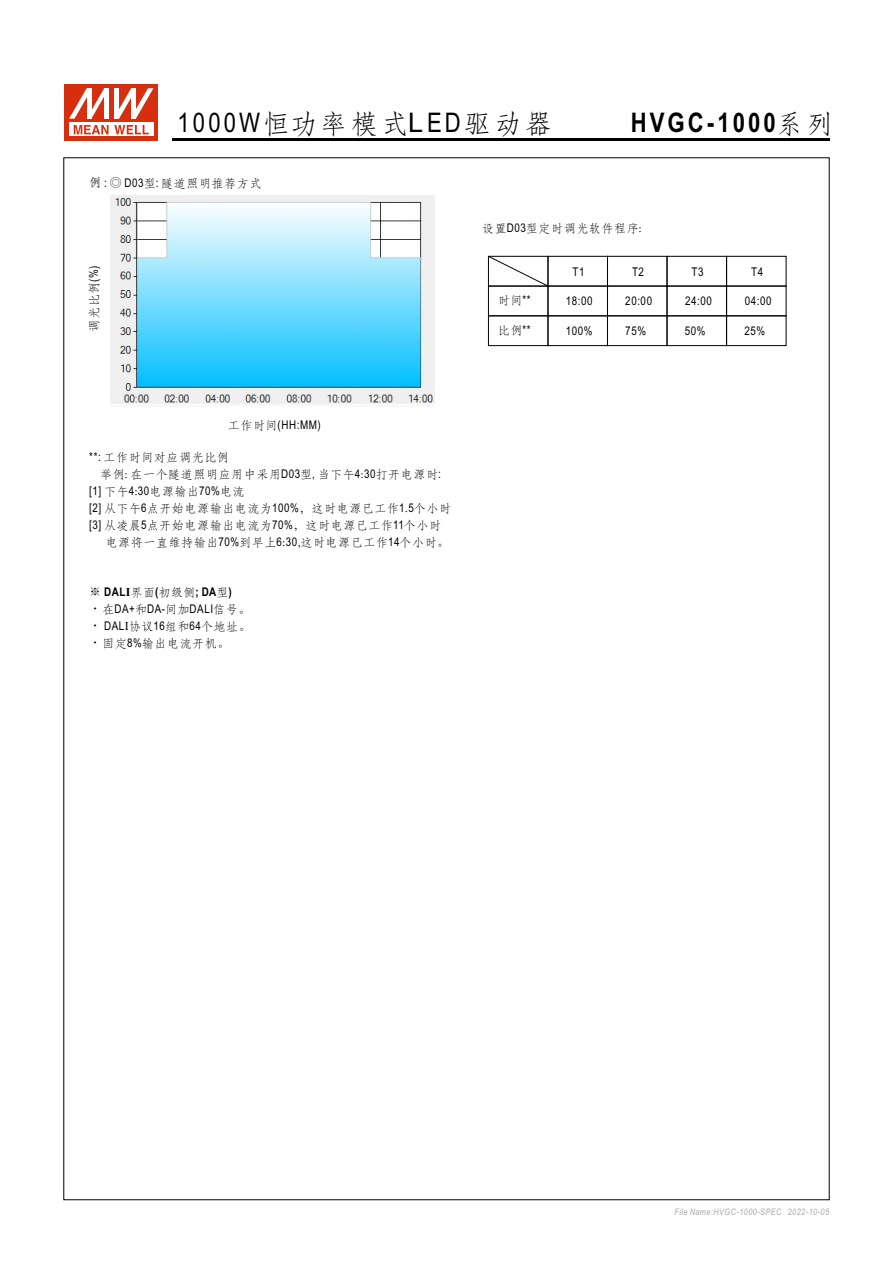
<style>
.page{position:relative;width:893px;height:1263px;background:#fff}
.page>*{position:absolute;margin:0;border:0;box-sizing:border-box;transform-origin:0 0}
.t1{font:27px "ST Fangsong";letter-spacing:.125em;color:#000}
.t2{font:700 27px "Arial Narrow";letter-spacing:.115em;color:#000}
.t3{font:12px/17px "ST Fangsong";letter-spacing:.05em;color:#000}
.t4{font:12px "Arial Narrow";letter-spacing:.045em;color:#000}
.t5{font:italic 9px "Arial Narrow";letter-spacing:.045em;color:#a9a9a9}
.s1{font-family:"Arial Narrow"}
.s2{font-family:"Arial"}
.s3{font-family:"ST Fangsong";font-weight:400}
.s4{font-family:"Adobe Fangsong Std"}
.s5{font-family:"S Jen Lei";font-weight:500}
.s6{font-family:"ST Fangsong"}
.s7{font-family:"Arial Narrow";font-weight:700}
.s8{font-family:"Times New Roman";font-weight:700}
.s9{font-family:"Times New Roman"}
</style>
<div class="page">
<div style="left:548px;top:256px;width:60px;height:30px;border:1px solid #000"></div>
<div style="left:607px;top:256px;width:60px;height:30px;border:1px solid #000"></div>
<div style="left:667px;top:256px;width:60px;height:30px;border:1px solid #000"></div>
<div style="left:488px;top:286px;width:60px;height:30px;border:1px solid #000"></div>
<div style="left:548px;top:286px;width:60px;height:30px;border:1px solid #000"></div>
<div style="left:607px;top:286px;width:60px;height:30px;border:1px solid #000"></div>
<div style="left:667px;top:286px;width:60px;height:30px;border:1px solid #000"></div>
<div style="left:488px;top:315px;width:60px;height:31px;border:1px solid #000"></div>
<div style="left:548px;top:315px;width:60px;height:31px;border:1px solid #000"></div>
<div style="left:607px;top:315px;width:60px;height:31px;border:1px solid #000"></div>
<div style="left:667px;top:315px;width:60px;height:31px;border:1px solid #000"></div>
<svg style="left:488px;top:256px;width:60px;height:31px"></svg>
<img style="left:111px;top:195px;width:324px;height:211px">
<hr style="left:172px;top:139px;width:657px;height:2px;background:#000">
<div style="left:726px;top:256px;width:60px;height:30px;border:1px solid #000"></div>
<div style="left:726px;top:286px;width:60px;height:30px;border:1px solid #000"></div>
<div style="left:726px;top:315px;width:60px;height:31px;border:1px solid #000"></div>
<div style="left:65px;top:85px;width:93px;height:56px;background:#d62e0f"></div>
<svg style="left:69px;top:123px;width:84px;height:13px"></svg>
<svg style="left:74px;top:125px;width:75px;height:9px"></svg>
<svg style="left:69px;top:88px;width:84px;height:31px"></svg>
<h1 class="t1" style="left:178px;top:111px;width:376px"><span class="s1">1000W</span>恒功率模式<span class="s2">L</span><span class="s1">ED</span>驱动器</h1>
<h1 class="t2" style="left:631px;top:112px;width:204px">HVGC-1000<span class="s3">系列</span></h1>
<p class="t3" style="left:89px;top:175px;width:174px"><span class="s4">例</span> <span class="s1">:</span> <span class="s5">◎</span> <span class="s1">D03</span>型<span class="s1">:</span> 隧道照明推荐方式</p>
<p class="t3" style="left:86px;top:332px;width:68px;rotate:-90deg">调光比例<span class="s1">(%)</span></p>
<p class="t3" style="left:482px;top:220px;width:161px">设置<span class="s1">D03</span>型定时调光软件程序:</p>
<p class="t3" style="left:498px;top:292px;width:34px">时间<span class="s1">**</span></p>
<p class="t3" style="left:498px;top:322px;width:34px">比例<span class="s1">**</span></p>
<p class="t4" style="left:572px;top:267px;width:14px">T1</p>
<p class="t4" style="left:632px;top:267px;width:14px">T2</p>
<p class="t4" style="left:692px;top:267px;width:14px">T3</p>
<p class="t4" style="left:625px;top:296px;width:28px">20:00</p>
<p class="t4" style="left:566px;top:326px;width:28px">100%</p>
<p class="t4" style="left:625px;top:326px;width:22px">75%</p>
<p class="t4" style="left:685px;top:326px;width:22px">50%</p>
<p class="t4" style="left:566px;top:296px;width:28px">18:00</p>
<p class="t4" style="left:685px;top:296px;width:28px">24:00</p>
<p class="t4" style="left:751px;top:267px;width:14px">T4</p>
<p class="t4" style="left:745px;top:296px;width:28px">04:00</p>
<p class="t4" style="left:744px;top:326px;width:22px">25%</p>
<p class="t4" style="left:228px;top:420px;width:94px"><span class="s6">工作时间</span>(HH:MM)</p>
<p class="t3" style="left:100px;top:449px;width:342px;text-indent:-11px"><span class="s1">**:</span> 工作时间对应调光比例<br>举例: 在一个隧道照明应用中采用<span class="s1">D03</span>型<span class="s1">,</span> 当下午<span class="s1">4</span>:<span class="s1">30</span>打开电源时<span class="s1">:</span></p>
<p class="t4" style="left:89px;top:487px;width:157px">[1] <span class="s6">下午</span>4<span class="s6">:</span>30<span class="s6">电源输出</span>70%<span class="s6">电流</span></p>
<p class="t3" style="left:89px;top:500px;width:363px"><span class="s1">[2]</span> 从下午<span class="s1">6</span>点开始电源输出电流为<span class="s1">100%</span>，这时电源已工作<span class="s1">1</span>.<span class="s1">5</span>个小时</p>
<p class="t3" style="left:89px;top:517px;width:353px"><span class="s1">[3]</span> 从凌晨<span class="s1">5</span>点开始电源输出电流为<span class="s1">70%</span>，这时电源已工作<span class="s1">11</span>个小时</p>
<p class="t3" style="left:106px;top:534px;width:345px">电源将一直维持输出<span class="s1">70%</span>到早上<span class="s1">6</span>:<span class="s1">30</span>,这时电源已工作<span class="s1">14</span>个小时。</p>
<p class="t3" style="left:89px;top:584px;width:163px"><span class="s5">※</span> <span class="s7">DAL</span><span class="s8">I</span>界面<span class="s7">(</span>初级侧<span class="s7">; DA</span>型<span class="s7">)<br></span><span class="s5">‧</span>在<span class="s1">DA+</span>和<span class="s1">DA-</span>间加<span class="s1">DALI</span>信号。</p>
<p class="t3" style="left:89px;top:618px;width:163px"><span class="s5">‧</span> <span class="s1">DAL</span><span class="s9">I</span>协议<span class="s1">16</span>组和<span class="s1">64</span>个地址。<span class="s5">‧</span>固定<span class="s1">8%</span>输出电流开机。</p>
<p class="t5" style="left:675px;top:1208px;width:156px">File Name:HVGC-1000-SPEC 2022-10-05</p>
</div>
